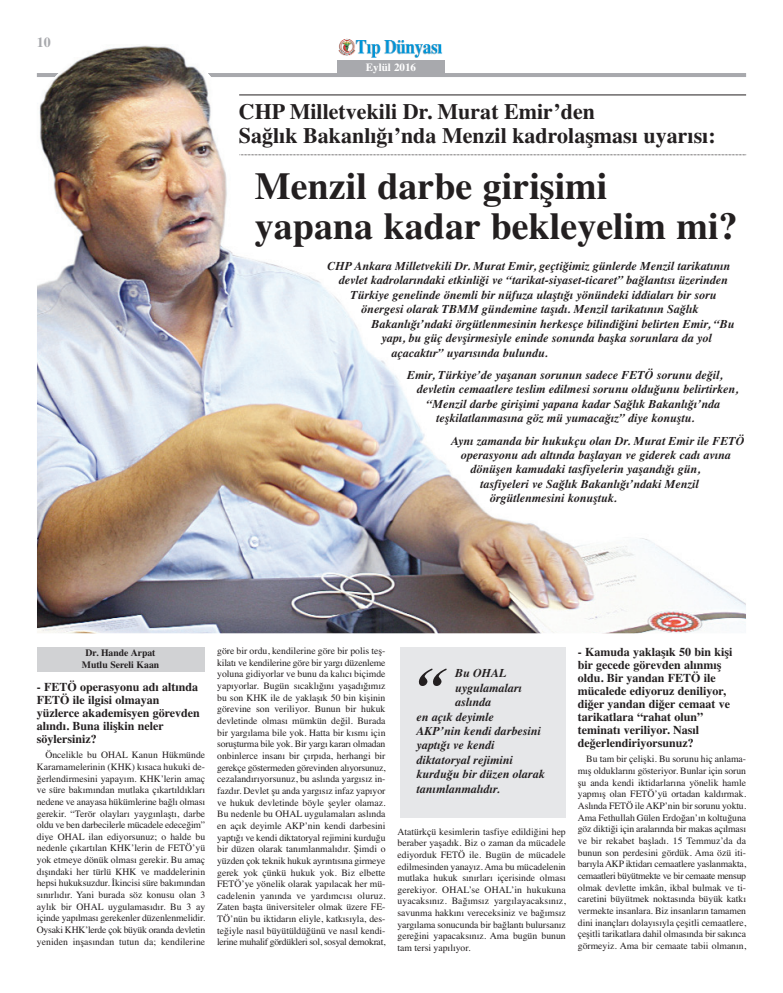
<style>
.page{position:relative;width:783px;height:993px;background:#fff}
.page>*{position:absolute;margin:0;border:0;box-sizing:border-box;transform-origin:0 0}
.t1{font:italic 700 55px "Times";color:#231f20}
.t2{font:700 38px/40px "Times";color:#231f20}
.t3{font:700 22px/24px "Times";color:#231f20}
.t4{font:700 14px "Times";color:#a8a9ad}
.t5{font:italic 700 12px "Times";color:#231f20}
.t6{font:700 12px/13px "Times";color:#231f20}
.t7{font:700 11px "Times";color:#fff}
.t8{font:9.7px/11.6px "Times";color:#231f20;text-align:justify}
.t9{font:700 9.7px/12px "Times";color:#231f20;text-align:center}
</style>
<div class="page">
<img style="left:339px;top:38px;width:66px;height:6px">
<div style="left:37px;top:646px;width:167px;height:25px;background:#d1d2d4"></div>
<img style="left:37px;top:44px;width:709px;height:589px">
<div style="left:399px;top:646px;width:166px;height:171px;background:#e6e7e9"></div>
<h3 class="t4" style="left:37px;top:38px;width:15px">10</h3>
<p class="t7" style="left:366px;top:63px;width:52px">Eylül 2016</p>
<h3 class="t3" style="left:239px;top:101px;width:478px">CHP Milletvekili Dr. Murat Emir’den<br>Sağlık Bakanlığı’nda Menzil kadrolaşması uyarısı:</h3>
<h2 class="t2" style="left:255px;top:169px;width:484px">Menzil darbe girişimi<br>yapana kadar bekleyelim mi?</h2>
<p class="t5" style="left:327px;top:261px;width:404px">CHP Ankara Milletvekili Dr. Murat Emir, geçtiğimiz günlerde Menzil tarikatının</p>
<p class="t5" style="left:339px;top:276px;width:390px">devlet kadrolarındaki etkinliği ve “tarikat-siyaset-ticaret” bağlantısı üzerinden</p>
<p class="t5" style="left:350px;top:290px;width:367px">Türkiye genelinde önemli bir nüfuza ulaştığı yönündeki iddiaları bir soru</p>
<p class="t5" style="left:361px;top:305px;width:338px">önergesi olarak TBMM gündemine taşıdı. Menzil tarikatının Sağlık</p>
<p class="t5" style="left:371px;top:319px;width:364px">Bakanlığı’ndaki örgütlenmesinin herkesçe bilindiğini belirten Emir, “Bu</p>
<p class="t5" style="left:381px;top:333px;width:332px">yapı, bu güç devşirmesiyle eninde sonunda başka sorunlara da yol</p>
<p class="t5" style="left:391px;top:348px;width:158px">açacaktır” uyarısında bulundu.</p>
<p class="t5" style="left:407px;top:370px;width:317px">Emir, Türkiye’de yaşanan sorunun sadece FETÖ sorunu değil,</p>
<p class="t5" style="left:417px;top:385px;width:322px">devletin cemaatlere teslim edilmesi sorunu olduğunu belirtirken,</p>
<p class="t5" style="left:426px;top:399px;width:295px">“Menzil darbe girişimi yapana kadar Sağlık Bakanlığı’nda</p>
<p class="t5" style="left:436px;top:413px;width:260px">teşkilatlanmasına göz mü yumacağız” diye konuştu.</p>
<p class="t5" style="left:451px;top:436px;width:295px">Aynı zamanda bir hukukçu olan Dr. Murat Emir ile FETÖ</p>
<p class="t5" style="left:460px;top:450px;width:271px">operasyonu adı altında başlayan ve giderek cadı avına</p>
<p class="t5" style="left:470px;top:465px;width:231px">dönüşen kamudaki tasfiyelerin yaşandığı gün,</p>
<p class="t5" style="left:480px;top:479px;width:220px">tasfiyeleri ve Sağlık Bakanlığı’ndaki Menzil</p>
<p class="t5" style="left:489px;top:493px;width:129px">örgütlenmesini konuştuk.</p>
<p class="t9" style="left:82px;top:647px;width:79px">Dr. Hande Arpat<br>Mutlu Sereli Kaan</p>
<p class="t6" style="left:37px;top:681px;width:164px">- FETÖ operasyonu adı altında<br>FETÖ ile ilgisi olmayan yüzlerce akademisyen görevden alındı. Buna ilişkin neler söylersiniz?</p>
<p class="t8" style="left:37px;top:749px;width:170px;text-indent:9px">Öncelikle bu OHAL Kanun Hükmünde Kararnamelerinin (KHK) kısaca hukuki de&shy;ğerlendirmesini yapayım. KHK’lerin amaç ve süre bakımından mutlaka çıkartıldıkları nedene ve anayasa hükümlerine bağlı olması gerekir. “Terör olayları yaygınlaştı, darbe oldu ve ben darbecilerle mücadele edeceğim” diye OHAL ilan ediyorsunuz; o halde bu nedenle çıkartılan KHK’lerin de FETÖ’yü yok etmeye dönük olması gerekir. Bu amaç dışındaki her türlü KHK ve maddelerinin hepsi hukuksuzdur. İkincisi süre bakımından sınırlıdır. Yani burada söz konusu olan 3 aylık bir OHAL uygulamasıdır. Bu 3 ay içinde yapılması gerekenler düzenlenmelidir.<br>Oysaki KHK’lerde çok büyük oranda devletin yeniden inşasından tutun da; kendilerine</p>
<p class="t8" style="left:217px;top:645px;width:170px">göre bir ordu, kendilerine göre bir polis teş&shy;kilatı ve kendilerine göre bir yargı düzenleme yoluna gidiyorlar ve bunu da kalıcı biçimde yapıyorlar. Bugün sıcaklığını yaşadığımız bu son KHK ile de yaklaşık 50 bin kişinin görevine son veriliyor. Bunun bir hukuk devletinde olması mümkün değil. Burada bir yargılama bile yok. Hatta bir kısmı için soruşturma bile yok. Bir yargı kararı olmadan onbinlerce insanı bir çırpıda, herhangi bir gerekçe göstermeden görevinden alıyorsunuz, cezalandırıyorsunuz, bu aslında yargısız in&shy;fazdır. Devlet şu anda yargısız infaz yapıyor ve hukuk devletinde böyle şeyler olamaz.<br>Bu nedenle bu OHAL uygulamaları aslında en açık deyimle AKP’nin kendi darbesini yaptığı ve kendi diktatoryal rejimini kurduğu bir düzen olarak tanımlanmalıdır. Şimdi o yüzden çok teknik hukuk ayrıntısına girmeye gerek yok çünkü hukuk yok. Biz elbette FETÖ’ye yönelik olarak yapılacak her mü&shy;cadelenin yanında ve yardımcısı oluruz.<br>Zaten başta üniversiteler olmak üzere FE-TÖ’nün bu iktidarın eliyle, katkısıyla, des&shy;teğiyle nasıl büyütüldüğünü ve nasıl kendi&shy;lerine muhalif gördükleri sol, sosyal demokrat,</p>
<h1 class="t1" style="left:416px;top:667px;width:29px">“</h1>
<p class="t5" style="left:455px;top:668px;width:53px">Bu OHAL</p>
<p class="t5" style="left:455px;top:683px;width:68px">uygulamaları</p>
<p class="t5" style="left:455px;top:697px;width:38px">aslında</p>
<p class="t5" style="left:416px;top:712px;width:79px">en açık deyimle</p>
<p class="t5" style="left:416px;top:726px;width:125px">AKP’nin kendi darbesini</p>
<p class="t5" style="left:416px;top:740px;width:79px">yaptığı ve kendi</p>
<p class="t5" style="left:416px;top:755px;width:97px">diktatoryal rejimini</p>
<p class="t5" style="left:416px;top:769px;width:129px">kurduğu bir düzen olarak</p>
<p class="t5" style="left:416px;top:784px;width:85px">tanımlanmalıdır.</p>
<p class="t8" style="left:397px;top:826px;width:170px">Atatürkçü kesimlerin tasfiye edildiğini hep beraber yaşadık. Biz o zaman da mücadele ediyorduk FETÖ ile. Bugün de mücadele edilmesinden yanayız. Ama bu mücadelenin mutlaka hukuk sınırları içerisinde olması gerekiyor. OHAL’se OHAL’in hukukuna uyacaksınız. Bağımsız yargılayacaksınız, savunma hakkını vereceksiniz ve bağımsız yargılama sonucunda bir bağlantı bulursanız gereğini yapacaksınız. Ama bugün bunun tam tersi yapılıyor.</p>
<p class="t6" style="left:577px;top:646px;width:156px">- Kamuda yaklaşık 50 bin kişi bir gecede görevden alınmış oldu. Bir yandan FETÖ ile mücalede ediyoruz deniliyor, diğer yandan diğer cemaat ve tarikatlara “rahat olun” teminatı veriliyor. Nasıl değerlendiriyorsunuz?</p>
<p class="t8" style="left:577px;top:754px;width:170px;text-indent:9px">Bu tam bir çelişki. Bu sorunu hiç anlama&shy;mış olduklarını gösteriyor. Bunlar için sorun şu anda kendi iktidarlarına yönelik hamle yapmış olan FETÖ’yü ortadan kaldırmak.<br>Aslında FETÖ ile AKP’nin bir sorunu yoktu.<br>Ama Fethullah Gülen Erdoğan’ın koltuğuna göz diktiği için aralarında bir makas açılması ve bir rekabet başladı. 15 Temmuz’da da bunun son perdesini gördük. Ama özü iti&shy;barıyla AKP iktidarı cemaatlere yaslanmakta, cemaatleri büyütmekte ve bir cemaate mensup olmak devlette imkân, ikbal bulmak ve ti&shy;caretini büyütmek noktasında büyük katkı vermekte insanlara. Biz insanların tamamen dini inançları dolayısıyla çeşitli cemaatlere, çeşitli tarikatlara dahil olmasında bir sakınca görmeyiz. Ama bir cemaate tabii olmanın,</p>
</div>
